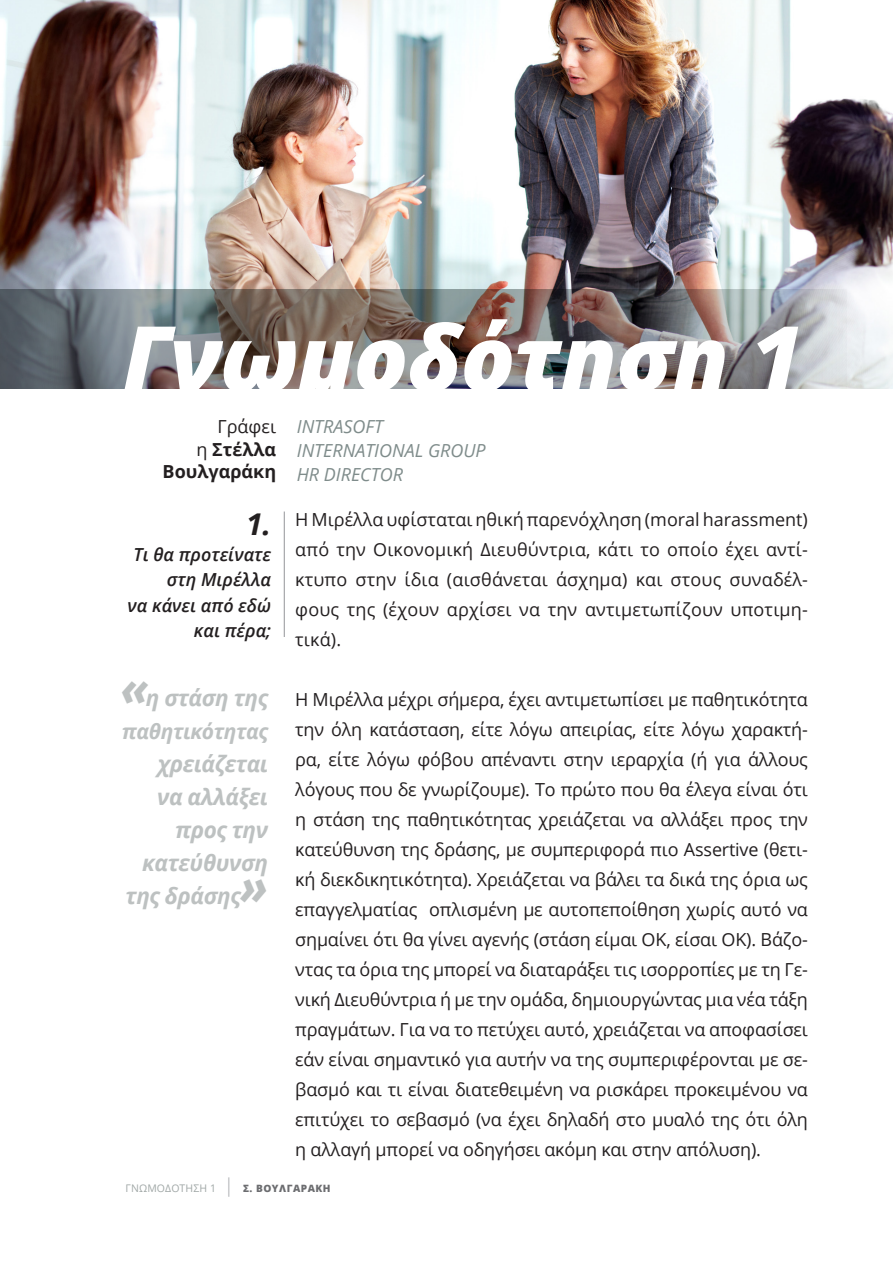
<style>
.page{position:relative;width:893px;height:1263px;background:#fff}
.page>*{position:absolute;margin:0;border:0;box-sizing:border-box;transform-origin:0 0}
.t1{font:italic 800 90.3px "Open Sans";letter-spacing:-.01em;color:#fff}
.t2{font:italic 700 30px "Open Sans";color:#231f20}
.t3{font:italic 700 22.5px/33px "Open Sans";letter-spacing:-.02em;color:#bdc1c1;text-align:right}
.t4{font:italic 700 21px "Open Sans";letter-spacing:-.02em;color:#bdc1c1}
.t5{font:18px/30px "Open Sans";color:#231f20;text-align:justify}
.t6{font:italic 600 18px/25.5px "Open Sans";color:#231f20;text-align:right}
.t7{font:italic 18px/24px "Open Sans";color:#7f8c8b}
.t8{font:700 18px/22.5px "Open Sans";color:#231f20;text-align:right}
.t9{font:10.5px "Open Sans";color:#a1a8a7}
.t10{font:800 10.05px "Open Sans";letter-spacing:.05em;color:#6c6d70}
.s1{font-weight:400}
.s2{font-size:49.5px}
.s3{font-weight:400;font-size:10.5px;color:#a1a8a7}
.s4{font-weight:300;font-size:19.05px;color:#a8a9ad}
</style>
<div class="page">
<img style="left:0;top:0;width:893px;height:388px">
<img style="left:0;top:289px;width:846px;height:100px">
<hr style="left:284px;top:511px;width:1px;height:126px;background:#939598">
<h1 class="t1" style="left:123px;top:290px;width:682px">Γνωμοδότηση 1</h1>
<p class="t8" style="left:163px;top:415px;width:115px"><span class="s1">Γράφει<br>η</span> Στέλλα<br>Βουλγαράκη</p>
<h2 class="t2" style="left:246px;top:503px;width:27px">1.</h2>
<p class="t6" style="left:128px;top:541px;width:145px">Τι θα προτείνατε στη Μιρέλλα<br>να κάνει από εδώ και πέρα;</p>
<p class="t3" style="left:120px;top:680px;width:149px"><span class="s2">«</span> η στάση της</p>
<p class="t4" style="left:122px;top:716px;width:148px">παθητικότητας</p>
<p class="t3" style="left:126px;top:746px;width:144px">χρειάζεται<br>να αλλάξει προς την κατεύθυνση της δράσης<span class="s2">»</span></p>
<p class="t7" style="left:297px;top:414px;width:190px">INTRASOFT<br>INTERNATIONAL GROUP<br>HR DIRECTOR</p>
<p class="t5" style="left:295px;top:504px;width:514px">Η Μ ιρέλλα υφίσταται ηθική παρενόχληση (moral harassment) από την Οικονομική Διευθύντρια, κάτι το οποίο έχει αντί&shy;κτυπο στην ίδια (αισθάνεται άσχημα) και στους συναδέλ&shy;φους της (έχουν αρχίσει να την αντιμετωπίζουν υποτιμη&shy;τικά).</p>
<p class="t5" style="left:295px;top:684px;width:514px">Η Μ ιρέλλα μέχρι σήμερα, έχει αντιμετωπίσει με παθητικότητα την όλη κατάσταση, είτε λόγω απειρίας, είτε λόγω χαρακτή&shy;ρα, είτε λόγω φόβου απέναντι στην ιεραρχία (ή για άλλους λόγους που δε γνωρίζουμε). Το πρώτο που θα έλεγα είναι ότι η στάση της παθητικότητας χρειάζεται να αλλάξει προς την κατεύθυνση της δράσης, με συμπεριφορά πιο Assertive (θετι&shy;κή διεκδικητικότητα). Χρειάζεται να βάλει τα δικά της όρια ως επαγγελματίας οπλισμένη με αυτοπεποίθηση χωρίς αυτό να σημαίνει ότι θα γίνει αγενής (στάση είμαι ΟΚ, είσαι ΟΚ). Βάζο&shy;ντας τα όρια της μπορεί να διαταράξει τις ισορροπίες με τη Γε&shy;νική Διευθύντρια ή με την ομάδα, δημιουργώντας μια νέα τάξη πραγμάτων. Για να το πετύχει αυτό, χρειάζεται να αποφασίσει εάν είναι σημαντικό για αυτήν να της συμπεριφέρονται με σε&shy;βασμό και τι είναι διατεθειμένη να ρισκάρει προκειμένου να επιτύχει το σεβασμό (να έχει δηλαδή στο μυαλό της ότι όλη η αλλαγή μπορεί να οδηγήσει ακόμη και στην απόλυση).</p>
<p class="t9" style="left:125px;top:1181px;width:8px">Γνω</p>
<p class="t9" style="left:147px;top:1181px;width:26px">μοδότ</p>
<p class="t10" style="left:186px;top:1181px;width:145px"><span class="s3">ηση 1</span> <span class="s4">|</span> Σ. Βουλγαράκη</p>
</div>
